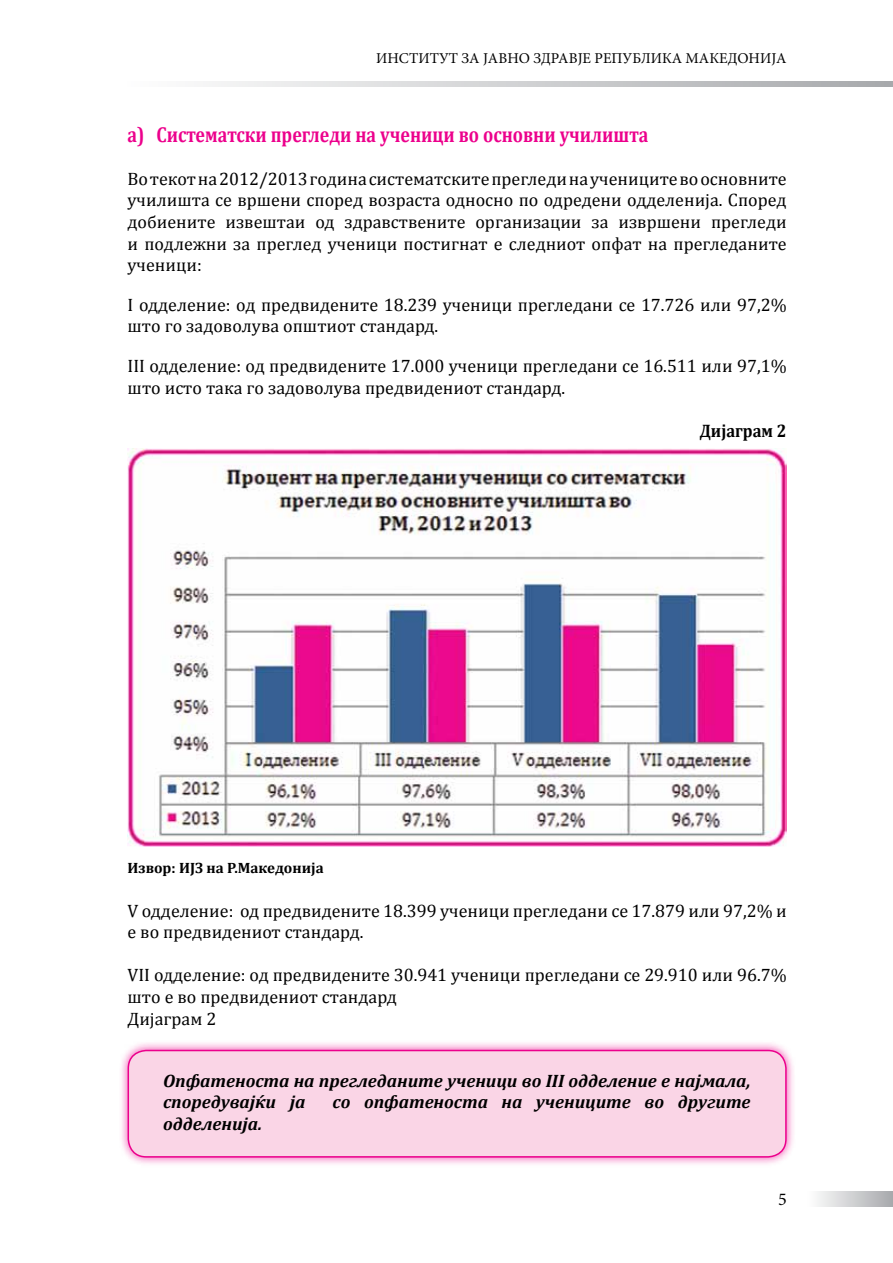
<style>
.page{position:relative;width:893px;height:1263px;background:#fff}
.page>*{position:absolute;margin:0;border:0;box-sizing:border-box;transform-origin:0 0}
.t1{font:700 21.6px "Cambria";color:#ec008c;scale:.83 1}
.t2{font:700 18.15px "Cambria";color:#000;scale:.91 1}
.t3{font:18px/21.6px "Cambria";color:#000}
.t4{font:italic 700 18px/21.6px "Cambria";color:#000}
.t5{font:18px "Minion Pro";color:#000}
.t6{font:15px "Minion Pro";color:#000}
.t7{font:700 15px "Cambria";color:#000}
</style>
<div class="page">
<svg style="left:209px;top:81px;width:684px;height:6px;background:#cdced0"></svg>
<div style="left:808px;top:1191px;width:85px;height:16px;background:linear-gradient(to right,#fefefe,#a7a9ac)"></div>
<img style="left:128px;top:449px;width:659px;height:398px">
<div style="left:118px;top:1040px;width:679px;height:127px;background:#ec008c;opacity:.75"></div>
<div style="left:128px;top:1050px;width:658px;height:107px;background:#fad5e6;border-radius:18px"></div>
<div style="left:128px;top:1050px;width:659px;height:107px;border:2px solid #ec008c;border-radius:18px"></div>
<p class="t6" style="left:376px;top:48px;width:412px">ИНСТИТУТ ЗА ЈАВНО ЗДРАВЈЕ РЕПУБЛИКА МАКЕДОНИЈА</p>
<p class="t1" style="left:128px;top:121px;width:629px">а) Систематски прегледи на ученици во основни училишта</p>
<p class="t3" style="left:128px;top:168px;width:661px;text-align:justify">Вотекотна2012/2013годинасистематскитепреглединаученицитевоосновните училишта се вршени според возраста односно по одредени одделенија. Според добиените извештаи од здравствените организации за извршени прегледи и подлежни за преглед ученици постигнат е следниот опфат на прегледаните ученици:</p>
<p class="t3" style="left:128px;top:294px;width:661px">I одделение: од предвидените 18.239 ученици прегледани се 17.726 или 97,2% што го задоволува општиот стандард.</p>
<p class="t3" style="left:128px;top:355px;width:661px">III одделение: од предвидените 17.000 ученици прегледани се 16.511 или 97,1% што исто така го задоволува предвидениот стандард.</p>
<p class="t2" style="left:700px;top:420px;width:97px">Дијаграм 2</p>
<p class="t7" style="left:128px;top:859px;width:198px">Извор: ИЈЗ на Р.Македонија</p>
<p class="t3" style="left:128px;top:899px;width:661px">V одделение: од предвидените 18.399 ученици прегледани се 17.879 или 97,2% и е во предвидениот стандард.</p>
<p class="t3" style="left:128px;top:964px;width:661px">VII одделение: од предвидените 30.941 ученици прегледани се 29.910 или 96.7% што е во предвидениот стандард<br>Дијаграм 2</p>
<p class="t4" style="left:163px;top:1069px;width:589px">Опфатеноста на прегледаните ученици во III одделение е најмала, споредувајќи ја</p>
<p class="t4" style="left:333px;top:1091px;width:420px">со опфатеноста на учениците во другите</p>
<p class="t4" style="left:163px;top:1113px;width:101px">одделенија.</p>
<p class="t5" style="left:778px;top:1187px;width:10px">5</p>
</div>
